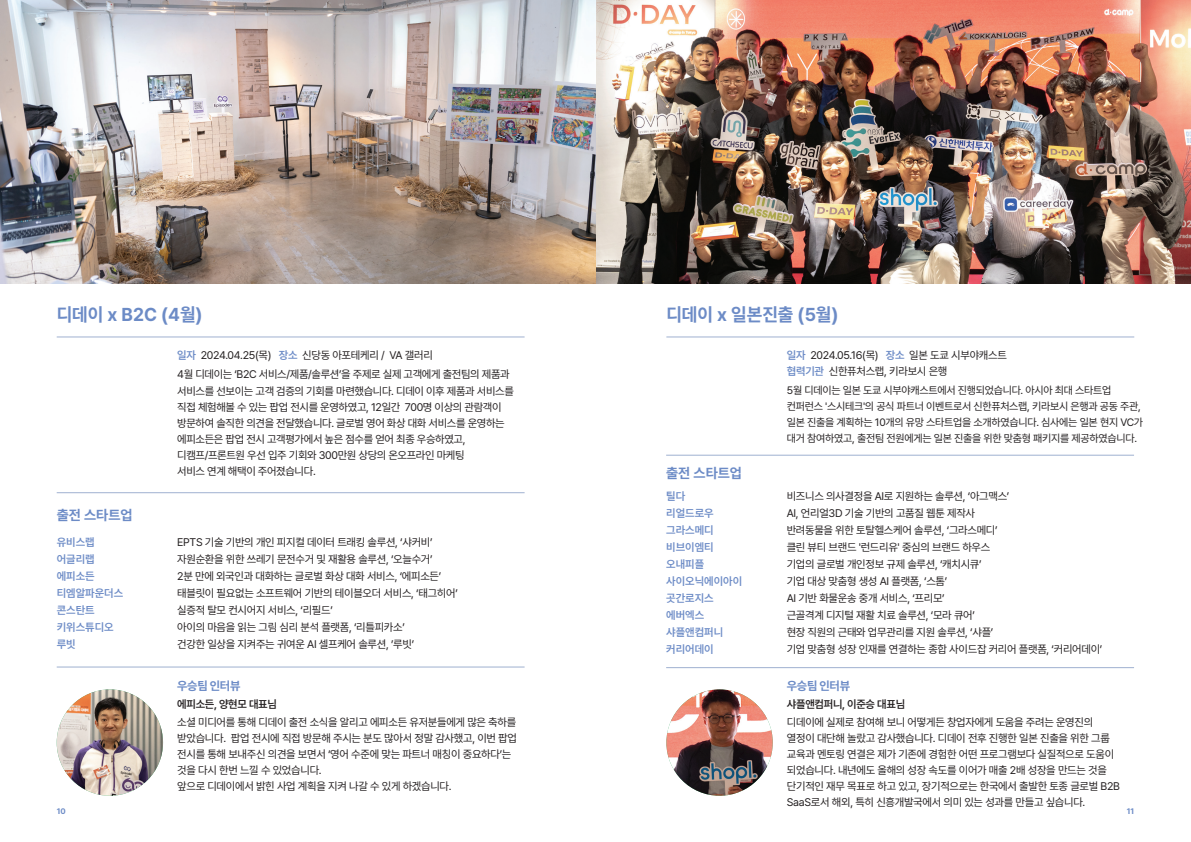
<style>
.page{position:relative;width:1191px;height:842px;background:#fff}
.page>*{position:absolute;margin:0;border:0;box-sizing:border-box;transform-origin:0 0}
.t1{font:700 18.5px "Pretendard";color:#6c8bc6}
.t2{font:700 14px "Pretendard";color:#6c8bc6}
.t3{font:700 12px "Pretendard";letter-spacing:-.025em;color:#6c8bc6}
.t4{font:11px/17px "Pretendard";letter-spacing:-.025em;color:#231f20}
.t5{font:600 11px/17px "Pretendard";color:#6c8bc6}
.t6{font:600 11px "Pretendard";letter-spacing:-.025em;color:#231f20}
.t7{font:10.7px/16px "Pretendard";letter-spacing:-.025em;color:#231f20}
.t8{font:700 8px "Pretendard";color:#6c8bc6}
.s1{font-weight:600;color:#6c8bc6}
</style>
<div class="page">
<img style="left:0;top:0;width:1191px;height:283px">
<hr style="left:666px;top:337px;width:468px;height:1px;background:#6783b5">
<hr style="left:57px;top:337px;width:467px;height:1px;background:#6783b5">
<hr style="left:57px;top:667px;width:467px;height:1px;background:#6783b5">
<hr style="left:666px;top:455px;width:468px;height:1px;background:#6783b5">
<hr style="left:57px;top:492px;width:467px;height:1px;background:#6783b5">
<img style="left:57px;top:689px;width:106px;height:107px;border-radius:53px">
<hr style="left:666px;top:667px;width:468px;height:1px;background:#6783b5">
<img style="left:666px;top:689px;width:106px;height:107px;border-radius:53px">
<h1 class="t1" style="left:57px;top:301px;width:147px">디데이 x B2C (4월)</h1>
<h1 class="t1" style="left:666px;top:301px;width:174px">디데이 x 일본진출 (5월)</h1>
<p class="t2" style="left:57px;top:505px;width:77px">출전 스타트업</p>
<p class="t5" style="left:57px;top:533px;width:68px">유비스랩 어글리랩 에피소든 티엠알파운더스 콘스탄트 키위스튜디오 루빗</p>
<p class="t4" style="left:177px;top:347px;width:257px"><span class="s1">일자</span> 2024.04.25(목) <span class="s1">장소</span> 신당동 아포테케리 / VA 갤러리</p>
<p class="t4" style="left:177px;top:366px;width:338px">4월 디데이는 ‘B2C 서비스/제품/솔루션’을 주제로 실제 고객에게 출전팀의 제품과 서비스를 선보이는 고객 검증의 기회를 마련했습니다. 디데이 이후 제품과 서비스를</p>
<p class="t4" style="left:177px;top:399px;width:329px;line-height:16px">직접 체험해볼 수 있는 팝업 전시를 운영하였고, 12일간 700명 이상의 관람객이 방문하여 솔직한 의견을 전달했습니다. 글로벌 영어 화상 대화 서비스를 운영하는 에피소든은 팝업 전시 고객평가에서 높은 점수를 얻어 최종 우승하였고, 디캠프/프론트원 우선 입주 기회와 300만원 상당의 온오프라인 마케팅<br>서비스 연계 해택이 주어졌습니다.</p>
<p class="t4" style="left:177px;top:533px;width:282px">EPTS 기술 기반의 개인 피지컬 데이터 트래킹 솔루션, ‘샤커비’ 자원순환을 위한 쓰레기 문전수거 및 재활용 솔루션, ‘오늘수거’<br>2분 만에 외국인과 대화하는 글로벌 화상 대화 서비스, ‘에피소든’ 태블릿이 필요없는 소프트웨어 기반의 테이블오더 서비스, ‘태그히어’ 실증적 탈모 컨시어지 서비스, ‘리필드’<br>아이의 마음을 읽는 그림 심리 분석 플랫폼, ‘리틀피카소’<br>건강한 일상을 지켜주는 귀여운 AI 셀프케어 솔루션, ’루빗’</p>
<p class="t3" style="left:177px;top:676px;width:65px">우승팀 인터뷰</p>
<p class="t2" style="left:666px;top:463px;width:77px">출전 스타트업</p>
<p class="t5" style="left:666px;top:487px;width:78px">틸다<br>리얼드로우 그라스메디 비브이엠티 오내피플 사이오닉에이아이 곳간로지스 에버엑스 샤플앤컴퍼니 커리어데이</p>
<p class="t4" style="left:787px;top:347px;width:221px;line-height:16px"><span class="s1">일자</span> 2024.05.16(목) <span class="s1">장소</span> 일본 도쿄 시부야캐스트 <span class="s1">협력기관</span> 신한퓨처스랩, 키라보시 은행</p>
<p class="t7" style="left:787px;top:382px;width:358px">5월 디데이는 일본 도쿄 시부야캐스트에서 진행되었습니다. 아시아 최대 스타트업 컨퍼런스 '스시테크'의 공식 파트너 이벤트로서 신한퓨처스랩, 키라보시 은행과 공동 주관, 일본 진출을 계획하는 10개의 유망 스타트업을 소개하였습니다. 심사에는 일본 현지 VC가 대거 참여하였고, 출전팀 전원에게는 일본 진출을 위한 맞춤형 패키지를 제공하였습니다.</p>
<p class="t4" style="left:786px;top:487px;width:317px">비즈니스 의사결정을 AI로 지원하는 솔루션, ‘아그맥스’<br>AI, 언리얼3D 기술 기반의 고품질 웹툰 제작사<br>반려동물을 위한 토탈헬스케어 솔루션, ‘그라스메디’<br>클린 뷰티 브랜드 '런드리유' 중심의 브랜드 하우스<br>기업의 글로벌 개인정보 규제 솔루션, ‘캐치시큐’<br>기업 대상 맞춤형 생성 AI 플랫폼, ‘스톰’<br>AI 기반 화물운송 중개 서비스, ‘프리모’<br>근골격계 디지털 재활 치료 솔루션, ‘모라 큐어’<br>현장 직원의 근태와 업무관리를 지원 솔루션, ‘샤플’<br>기업 맞춤형 성장 인재를 연결하는 종합 사이드잡 커리어 플랫폼, ‘커리어데이’</p>
<p class="t3" style="left:787px;top:677px;width:65px">우승팀 인터뷰</p>
<p class="t6" style="left:177px;top:696px;width:101px">에피소든, 양현모 대표님</p>
<p class="t4" style="left:177px;top:714px;width:341px;line-height:16px">소셜 미디어를 통해 디데이 출전 소식을 알리고 에피소든 유저분들에게 많은 축하를 받았습니다. 팝업 전시에 직접 방문해 주시는 분도 많아서 정말 감사했고, 이번 팝업 전시를 통해 보내주신 의견을 보면서 ‘영어 수준에 맞는 파트너 매칭이 중요하다’는 것을 다시 한번 느낄 수 있었습니다.<br>앞으로 디데이에서 밝힌 사업 계획을 지켜 나갈 수 있게 하겠습니다.</p>
<p class="t6" style="left:787px;top:696px;width:120px">샤플앤컴퍼니, 이준승 대표님</p>
<p class="t4" style="left:787px;top:714px;width:335px;line-height:16px">디데이에 실제로 참여해 보니 어떻게든 창업자에게 도움을 주려는 운영진의 열정이 대단해 놀랐고 감사했습니다. 디데이 전후 진행한 일본 진출을 위한 그룹 교육과 멘토링 연결은 제가 기존에 경험한 어떤 프로그램보다 실질적으로 도움이 되었습니다. 내년에도 올해의 성장 속도를 이어가 매출 2배 성장을 만드는 것을 단기적인 재무 목표로 하고 있고, 장기적으로는 한국에서 출발한 토종 글로벌 B2B SaaS로서 해외, 특히 신흥개발국에서 의미 있는 성과를 만들고 싶습니다.</p>
<p class="t8" style="left:57px;top:805px;width:11px">10</p>
<p class="t8" style="left:1126px;top:805px;width:9px">11</p>
</div>
